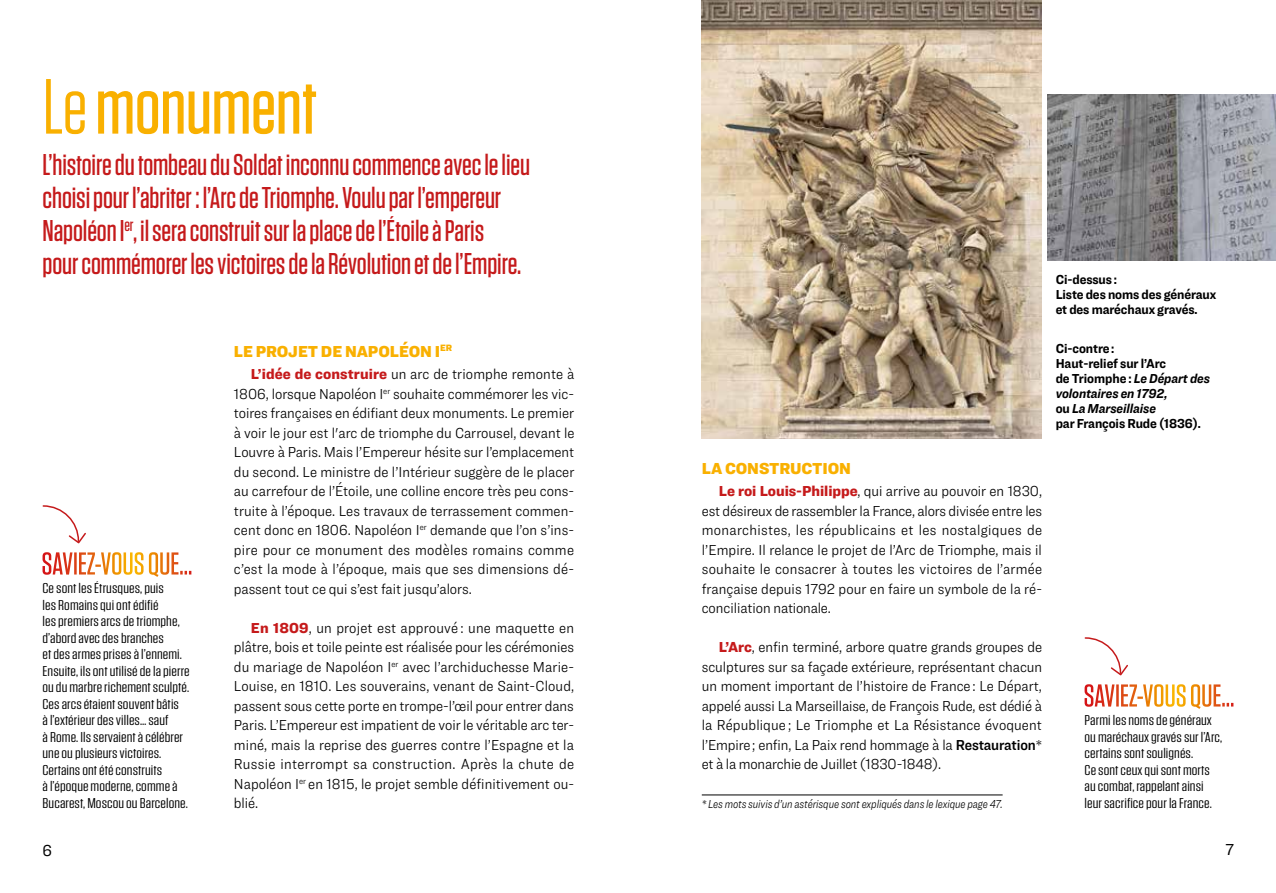
<style>
.page{position:relative;width:1276px;height:893px;background:#fff}
.page>*{position:absolute;margin:0;border:0;box-sizing:border-box;transform-origin:0 0}
.t1{font:500 78px "Tungsten";letter-spacing:-.005em;color:#f9b000}
.t2{font:500 30px/33px "Tungsten";letter-spacing:-.005em;color:#c51a1b}
.t3{font:900 16.5px "Ringside Narrow";letter-spacing:-.005em;color:#f9b000;scale:1.05 1}
.t4{font:16.5px "Ringside Narrow";color:#000}
.t5{font:300 15px/19.5px "Ringside Narrow";color:#000;text-align:justify}
.t6{font:14.25px/16.5px "Tungsten";letter-spacing:.005em;color:#000;scale:1.2 1}
.t7{font:700 13.5px/15px "Ringside Narrow";letter-spacing:-.005em;color:#000}
.t8{font:italic 300 12px "Ringside Narrow";letter-spacing:-.005em;color:#000;scale:.9 1}
.s1{font-weight:400}
.s2{font-weight:900;color:#c51a1b}
.s3{font-family:"Ringside Narrow Semi";font-weight:400}
.s4{font-style:italic}
</style>
<div class="page">
<svg style="left:42px;top:505px;width:44px;height:39px"></svg>
<svg style="left:43px;top:552px;width:148px;height:25px"></svg>
<hr style="left:702px;top:794px;width:300px;height:1px;background:#000">
<img style="left:702px;top:0;width:340px;height:439px">
<img style="left:1047px;top:95px;width:229px;height:166px">
<svg style="left:1084px;top:637px;width:44px;height:39px"></svg>
<svg style="left:1084px;top:684px;width:149px;height:25px"></svg>
<h1 class="t1" style="left:43px;top:66px;width:276px"><span class="s1">Le</span> monument</h1>
<p class="t2" style="left:43px;top:149px;width:489px">L’histoire du tombeau du Soldat inconnu commence avec le lieu choisi pour l’abriter : l’Arc de Triomphe. Voulu par l’empereur Napoléon I<sup>er</sup>, il sera construit sur la place de l’Étoile à Paris<br>pour commémorer les victoires de la Révolution et de l’Empire.</p>
<p class="t6" style="left:43px;top:580px;width:124px">Ce sont les Étrusques, puis<br>les Romains qui ont édifié<br>les premiers arcs de triomphe, d’abord avec des branches<br>et des armes prises à l’ennemi.<br>Ensuite, ils ont utilisé de la pierre ou du marbre richement sculpté.<br>Ces arcs étaient souvent bâtis<br>à l’extérieur des villes… sauf<br>à Rome. Ils servaient à célébrer une ou plusieurs victoires.<br>Certains ont été construits<br>à l’époque moderne, comme à<br>Bucarest, Moscou ou Barcelone.</p>
<p class="t3" style="left:234px;top:339px;width:209px">LE PROJET DE NAPOLÉON I<sup>ER</sup></p>
<p class="t5" style="left:234px;top:364px;width:342px;text-align:left;text-indent:17px"><span class="s2">L’idée de construire</span> un arc de triomphe remonte à 1806, lorsque Napoléon I<sup>er</sup> souhaite commémorer les vic&shy;toires françaises en édifiant deux monuments. Le premier à voir le jour est l'arc de triomphe du Carrousel, devant le Louvre à Paris. Mais l’Empereur hésite sur l’emplacement du second. Le ministre de l’Intérieur suggère de le placer au carrefour de l’Étoile, une colline encore très peu cons&shy;truite à l’époque. Les travaux de terrassement commen&shy;cent donc en 1806. Napoléon I<sup>er</sup> demande que l’on s’ins&shy;pire pour ce monument des modèles romains comme c’est la mode à l’époque, mais que ses dimensions dé&shy;passent tout ce qui s’est fait jusqu’alors.</p>
<p class="t5" style="left:234px;top:617px;width:342px;text-indent:17px"><span class="s2">En 1809</span>, un projet est approuvé : une maquette en plâtre, bois et toile peinte est réalisée pour les cérémonies du mariage de Napoléon I<sup>er</sup> avec l’archiduchesse Marie-Louise, en 1810. Les souverains, venant de Saint-Cloud, passent sous cette porte en trompe-l’œil pour entrer dans Paris. L’Empereur est impatient de voir le véritable arc ter&shy;miné, mais la reprise des guerres contre l’Espagne et la Russie interrompt sa construction. Après la chute de Napoléon I<sup>er</sup> en 1815, le projet semble définitivement ou&shy;blié.</p>
<p class="t3" style="left:702px;top:456px;width:144px">LA CONSTRUCTION</p>
<p class="t5" style="left:702px;top:481px;width:342px;text-indent:17px"><span class="s2">Le roi Louis-Philippe</span>, qui arrive au pouvoir en 1830, est désireux de rassembler la France, alors divisée entre les monarchistes, les républicains et les nostalgiques de l’Empire. Il relance le projet de l’Arc de Triomphe, mais il souhaite le consacrer à toutes les victoires de l’armée française depuis 1792 pour en faire un symbole de la ré&shy;conciliation nationale.</p>
<p class="t5" style="left:702px;top:637px;width:342px;text-indent:17px"><span class="s2">L’Arc</span>, enfin terminé, arbore quatre grands groupes de sculptures sur sa façade extérieure, représentant chacun un moment important de l’histoire de France : Le Départ, appelé aussi La Marseillaise, de François Rude, est dédié à la République ; Le Triomphe et La Résistance évoquent l’Empire ; enfin, La Paix rend hommage à la <span class="s3">Restauration</span>* et à la monarchie de Juillet (1830-1848).</p>
<p class="t8" style="left:702px;top:796px;width:336px">* Les mots suivis d’un astérisque sont expliqués dans le lexique page 47.</p>
<p class="t7" style="left:1055px;top:272px;width:162px">Ci-dessus :<br>Liste des noms des généraux et des maréchaux gravés.</p>
<p class="t7" style="left:1055px;top:340px;width:156px">Ci-contre :<br>Haut-relief sur l’Arc<br>de Triomphe : <span class="s4">Le Départ des volontaires en 1792,<br></span>ou <span class="s4">La Marseillaise<br></span>par François Rude (1836).</p>
<p class="t6" style="left:1084px;top:712px;width:116px">Parmi les noms de généraux ou maréchaux gravés sur l’Arc, certains sont soulignés.<br>Ce sont ceux qui sont morts au combat, rappelant ainsi leur sacrifice pour la France.</p>
<p class="t4" style="left:43px;top:839px;width:11px">6</p>
<p class="t4" style="left:1225px;top:838px;width:10px">7</p>
</div>
